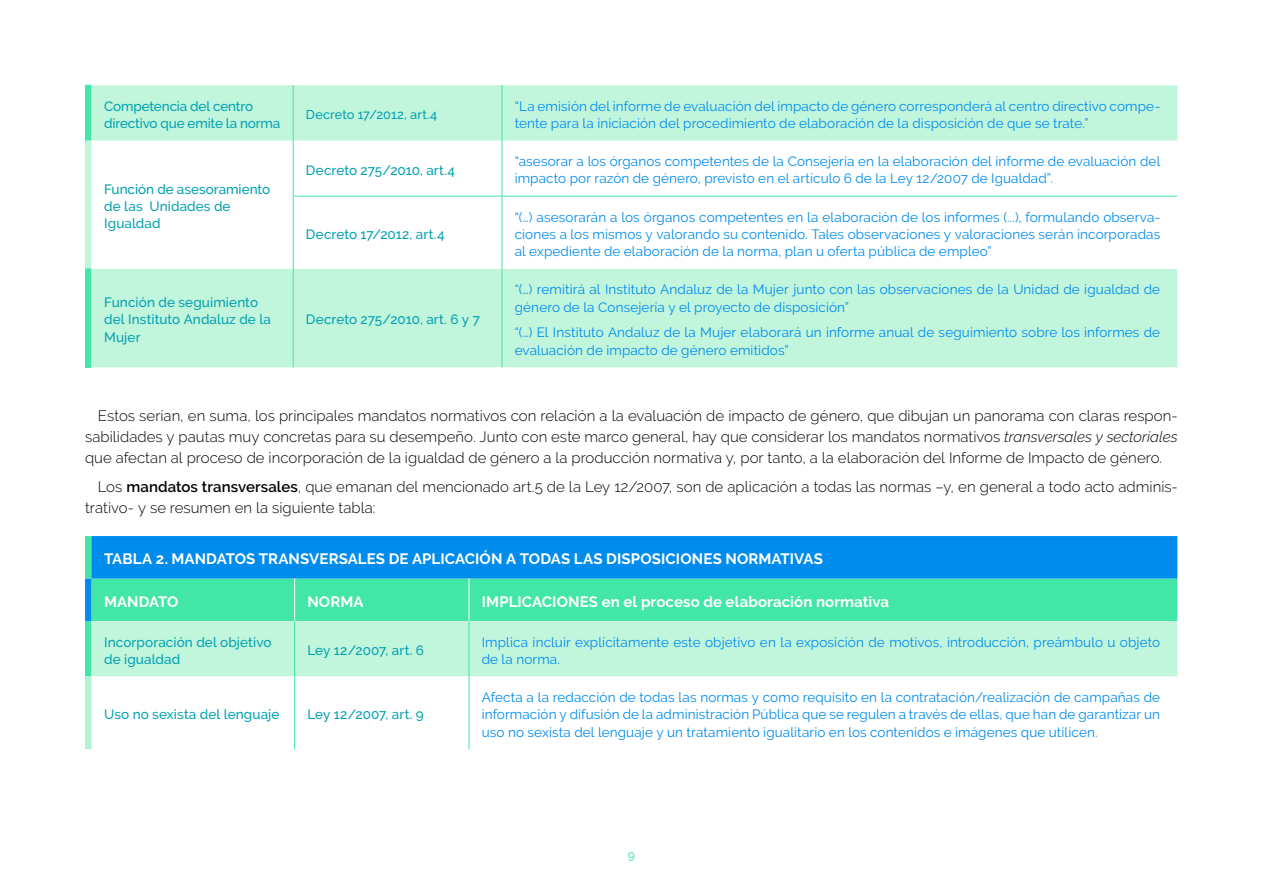
<style>
.page{position:relative;width:1263px;height:893px;background:#fff}
.page>*{position:absolute;margin:0;border:0;box-sizing:border-box;transform-origin:0 0}
.t1{font:300 15px/21px "Raleway";letter-spacing:.005em;color:#000;text-align:justify}
.t2{font:700 15px "Raleway";letter-spacing:.005em;color:#fff}
.t3{font:13.5px/17.2px "Raleway";letter-spacing:.01em;color:#008ced}
.t4{font:500 13.5px/17.2px "Raleway";letter-spacing:.005em;color:#00a1b1}
.t5{font:500 12.75px "Raleway";letter-spacing:.005em;color:#00a1b1}
.t6{font:500 12px "Raleway";color:#42e6a6}
.s1{font-style:italic}
.s2{font-weight:600}
</style>
<div class="page">
<div style="left:91px;top:85px;width:1086px;height:282px;background:#c1f5dc"></div>
<svg style="left:91px;top:141px;width:1086px;height:128px"></svg>
<hr style="left:293px;top:85px;width:1px;height:56px;background:#42e6a6">
<hr style="left:502px;top:85px;width:1px;height:56px;background:#42e6a6">
<hr style="left:293px;top:269px;width:1px;height:98px;background:#42e6a6">
<hr style="left:502px;top:269px;width:1px;height:98px;background:#42e6a6">
<hr style="left:502px;top:141px;width:1px;height:55px;background:#42e6a6">
<hr style="left:502px;top:196px;width:1px;height:73px;background:#42e6a6">
<hr style="left:293px;top:196px;width:209px;height:1px;background:#42e6a6">
<hr style="left:502px;top:196px;width:675px;height:1px;background:#42e6a6">
<hr style="left:293px;top:141px;width:1px;height:55px;background:#42e6a6">
<hr style="left:293px;top:196px;width:1px;height:73px;background:#42e6a6">
<svg style="left:85px;top:85px;width:6px;height:283px;background:#7cecbe"></svg>
<svg style="left:85px;top:536px;width:1092px;height:85px;background:#21b9c9"></svg>
<div style="left:91px;top:621px;width:1086px;height:56px;background:#c1f5dc"></div>
<div style="left:85px;top:677px;width:6px;height:72px;background:#b1f3d3"></div>
<hr style="left:294px;top:621px;width:1px;height:56px;background:#42e6a6">
<hr style="left:469px;top:621px;width:1px;height:56px;background:#42e6a6">
<hr style="left:294px;top:677px;width:1px;height:72px;background:#42e6a6">
<hr style="left:469px;top:677px;width:1px;height:72px;background:#42e6a6">
<hr style="left:294px;top:579px;width:1px;height:42px;background:#fff">
<hr style="left:469px;top:579px;width:1px;height:42px;background:#fff">
<p class="t4" style="left:104px;top:97px;width:178px">Competencia del centro directivo que emite la norma</p>
<p class="t5" style="left:306px;top:107px;width:133px">Decreto 17/2012, art.4</p>
<p class="t3" style="left:515px;top:97px;width:647px">“La emisión del informe de evaluación del impacto de género corresponderá al centro directivo compe&shy;tente para la iniciación del procedimiento de elaboración de la disposición de que se trate.”</p>
<p class="t4" style="left:104px;top:180px;width:168px">Función de asesoramiento de las Unidades de<br>Igualdad</p>
<p class="t4" style="left:104px;top:294px;width:168px">Función de seguimiento del Instituto Andaluz de la<br>Mujer</p>
<p class="t4" style="left:306px;top:161px;width:151px">Decreto 275/2010, art.4</p>
<p class="t3" style="left:515px;top:153px;width:647px">“asesorar a los órganos competentes de la Consejería en la elaboración del informe de evaluación del impacto por razón de género, previsto en el artículo 6 de la Ley 12/2007 de Igualdad”.</p>
<p class="t4" style="left:306px;top:225px;width:140px">Decreto 17/2012, art.4</p>
<p class="t4" style="left:306px;top:311px;width:175px">Decreto 275/2010, art. 6 y 7</p>
<p class="t3" style="left:515px;top:208px;width:647px;text-align:justify">“(…) asesorarán a los órganos competentes en la elaboración de los informes (...), formulando observa&shy;ciones a los mismos y valorando su contenido. Tales observaciones y valoraciones serán incorporadas al expediente de elaboración de la norma, plan u oferta pública de empleo”</p>
<p class="t3" style="left:515px;top:281px;width:647px">“(…) remitirá al Instituto Andaluz de la Mujer junto con las observaciones de la Unidad de igualdad de género de la Consejería y el proyecto de disposición”</p>
<p class="t3" style="left:515px;top:324px;width:647px">“(…) El Instituto Andaluz de la Mujer elaborará un informe anual de seguimiento sobre los informes de evaluación de impacto de género emitidos”</p>
<p class="t1" style="left:85px;top:405px;width:1094px;text-indent:13px">Estos serían, en suma, los principales mandatos normativos con relación a la evaluación de impacto de género, que dibujan un panorama con claras respon&shy;sabilidades y pautas muy concretas para su desempeño. Junto con este marco general, hay que considerar los mandatos normativos <span class="s1">transversales y sectoriales </span>que afectan al proceso de incorporación de la igualdad de género a la producción normativa y, por tanto, a la elaboración del Informe de Impacto de género.</p>
<p class="t1" style="left:85px;top:476px;width:1094px;text-indent:13px">Los <span class="s2">mandatos transversales</span>, que emanan del mencionado art.5 de la Ley 12/2007, son de aplicación a todas las normas –y, en general a todo acto adminis&shy;trativo- y se resumen en la siguiente tabla:</p>
<p class="t2" style="left:104px;top:550px;width:720px">TABLA 2. MANDATOS TRANSVERSALES DE APLICACIÓN A TODAS LAS DISPOSICIONES NORMATIVAS</p>
<p class="t2" style="left:104px;top:593px;width:76px">MANDATO</p>
<p class="t2" style="left:307px;top:593px;width:58px">NORMA</p>
<p class="t2" style="left:482px;top:593px;width:409px">IMPLICACIONES en el proceso de elaboración normativa</p>
<p class="t4" style="left:104px;top:633px;width:169px">Incorporación del objetivo de igualdad</p>
<p class="t4" style="left:307px;top:642px;width:118px">Ley 12/2007, art. 6</p>
<p class="t3" style="left:482px;top:633px;width:680px">Implica incluir explícitamente este objetivo en la exposición de motivos, introducción, preámbulo u objeto de la norma.</p>
<p class="t4" style="left:104px;top:706px;width:177px">Uso no sexista del lenguaje</p>
<p class="t4" style="left:307px;top:706px;width:118px">Ley 12/2007, art. 9</p>
<p class="t3" style="left:482px;top:689px;width:680px;text-align:justify">Afecta a la redacción de todas las normas y como requisito en la contratación/realización de campañas de información y difusión de la administración Pública que se regulen a través de ellas, que han de garantizar un uso no sexista del lenguaje y un tratamiento igualitario en los contenidos e imágenes que utilicen.</p>
<p class="t6" style="left:628px;top:847px;width:9px">9</p>
</div>
